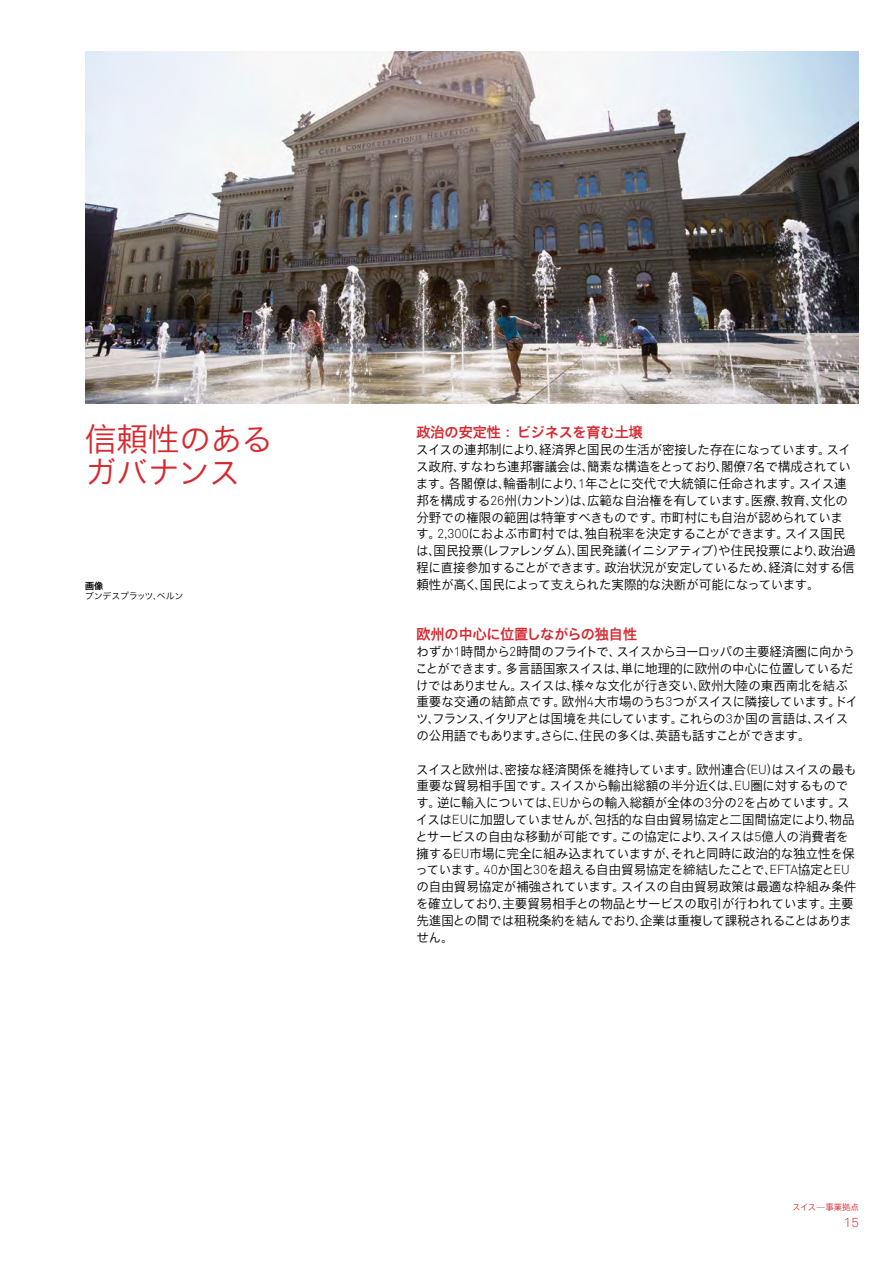
<style>
.page{position:relative;width:893px;height:1263px;background:#fff}
.page>*{position:absolute;margin:0;border:0;box-sizing:border-box;transform-origin:0 0}
.t1{font:31.5px/33.6px "Akkurat S GE Light";color:#d7282f}
.t2{font:14.1px "Akkurat S GE Bold";color:#d7282f}
.t3{font:13.2px "Akkurat S GE Light";color:#d7282f}
.t4{font:12.75px/16.8px "Akkurat S GE Light";letter-spacing:-.01em;color:#000}
.t5{font:9px "Akkurat S GE Light";letter-spacing:-.035em;color:#000}
.t6{font:9px "Akkurat S GE Bold";color:#000}
.t7{font:8.4px "Akkurat S GE Light";color:#d7282f}
</style>
<div class="page">
<img style="left:85px;top:51px;width:774px;height:353px">
<h1 class="t1" style="left:85px;top:420px;width:189px">信頼性のあるガバナンス</h1>
<p class="t6" style="left:85px;top:579px;width:19px">画像</p>
<p class="t5" style="left:85px;top:590px;width:100px">ブンデスプラッツ、ベルン</p>
<p class="t2" style="left:416px;top:422px;width:228px">政治の安定性： ビジネスを育む土壌</p>
<p class="t4" style="left:416px;top:441px;width:441px">スイスの連邦制により、経済界と国民の生活が密接した存在になっています。スイス政府、すなわち連邦審議会は、簡素な構造をとっており、閣僚7名で構成されています。各閣僚は、輪番制により、1年ごとに交代で大統領に任命されます。スイス連邦を構成する26州（カントン）は、広範な自治権を有しています。医療、教育、文化の分野での権限の範囲は特筆すべきものです。市町村にも自治が認められています。2,300におよぶ市町村では、独自税率を決定することができます。スイス国民は、国民投票（レファレンダム）、国民発議（イニシアティブ）や住民投票により、政治過程に直接参加することができます。政治状況が安定しているため、経済に対する信頼性が高く、国民によって支えられた実際的な決断が可能になっています。</p>
<p class="t2" style="left:416px;top:624px;width:222px">欧州の中心に位置しながらの独自性</p>
<p class="t4" style="left:415px;top:642px;width:444px">わずか1時間から2時間のフライトで、スイスからヨーロッパの主要経済圏に向かうことができます。多言語国家スイスは、単に地理的に欧州の中心に位置しているだけではありません。スイスは、様々な文化が行き交い、欧州大陸の東西南北を結ぶ重要な交通の結節点です。欧州4大市場のうち3つがスイスに隣接しています。ドイツ、フランス、イタリアとは国境を共にしています。これらの3か国の言語は、スイスの公用語でもあります。さらに、住民の多くは、英語も話すことができます。</p>
<p class="t4" style="left:415px;top:760px;width:442px">スイスと欧州は、密接な経済関係を維持しています。欧州連合（EU）はスイスの最も重要な貿易相手国です。スイスから輸出総額の半分近くは、EU圏に対するものです。逆に輸入については、EUからの輸入総額が全体の3分の2を占めています。スイスはEUに加盟していませんが、包括的な自由貿易協定と二国間協定により、物品とサービスの自由な移動が可能です。この協定により、スイスは5億人の消費者を擁するEU市場に完全に組み込まれていますが、それと同時に政治的な独立性を保っています。40か国と30を超える自由貿易協定を締結したことで、EFTA協定とEUの自由貿易協定が補強されています。スイスの自由貿易政策は最適な枠組み条件を確立しており、主要貿易相手との物品とサービスの取引が行われています。主要先進国との間では租税条約を結んでおり、企業は重複して課税されることはありません。</p>
<p class="t7" style="left:792px;top:1202px;width:68px">スイス―事業拠点</p>
<p class="t3" style="left:844px;top:1213px;width:17px">15</p>
</div>
